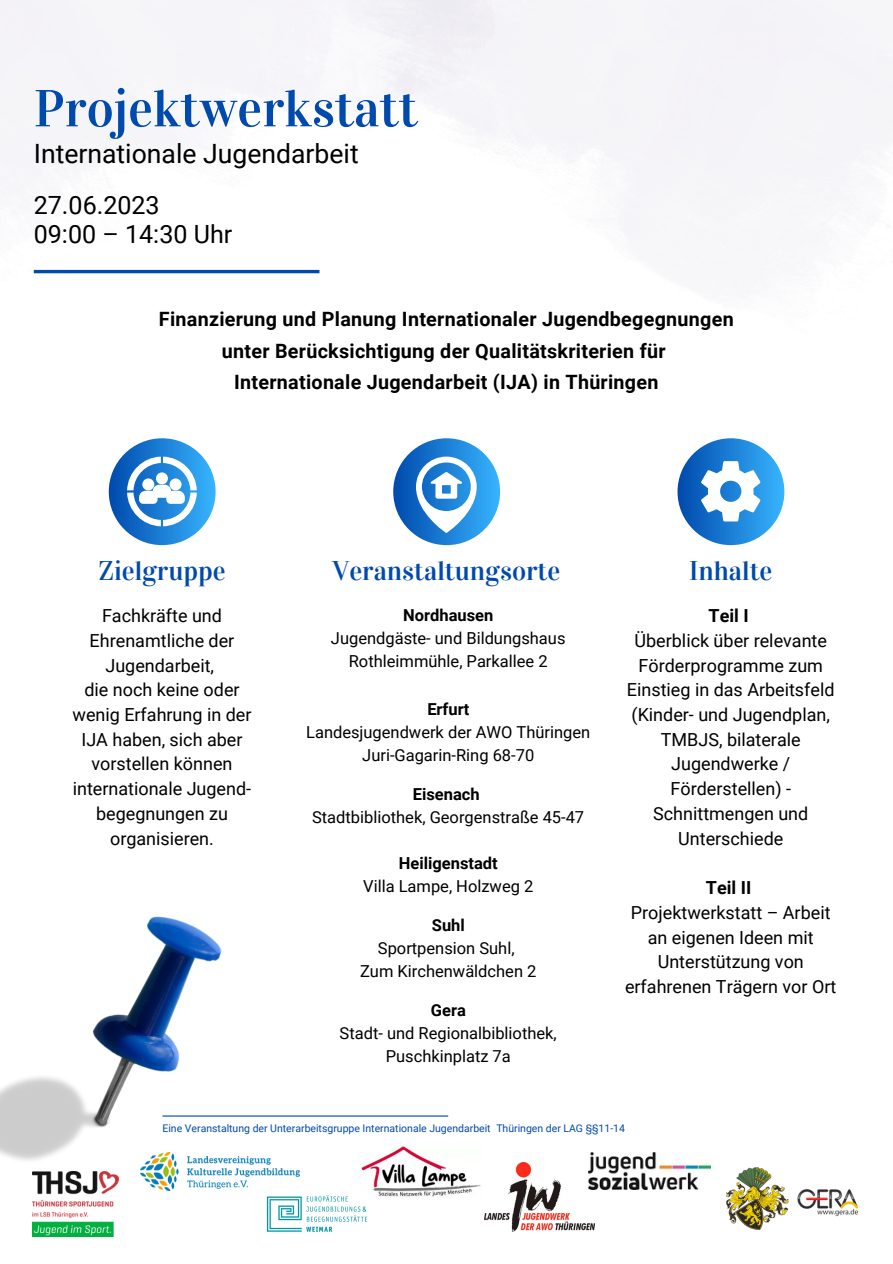
<style>
.page{position:relative;width:893px;height:1264px;background:#fff}
.page>*{position:absolute;margin:0;border:0;box-sizing:border-box;transform-origin:0 0}
.t1{font:52.05px "Vidaloka";color:#004aad}
.t2{font:27px "Vidaloka";color:#004aad}
.t3{font:26.55px "Roboto";color:#000}
.t4{font:25.05px/29.2px "Roboto";color:#000}
.t5{font:700 19.8px/31.5px "Roboto";letter-spacing:.015em;color:#000;text-align:center}
.t6{font:18px/24.8px "Roboto";color:#000;text-align:center}
.t7{font:700 18px "Roboto";color:#000}
.t8{font:16.5px/23px "Roboto";color:#000;text-align:center}
.t9{font:700 16.5px "Roboto";color:#000}
.t10{font:10.5px "Roboto";color:#004aad}
</style>
<div class="page">
<img style="left:164px;top:0;width:728px;height:493px">
<img style="left:484px;top:1162px;width:110px;height:69px">
<img style="left:588px;top:1152px;width:122px;height:37px">
<img style="left:266px;top:1170px;width:102px;height:62px">
<img style="left:141px;top:1156px;width:158px;height:34px">
<img style="left:726px;top:1167px;width:131px;height:62px">
<hr style="left:162px;top:1115px;width:286px;height:1px;background:#004aad">
<div style="left:109px;top:438px;width:106px;height:107px;background:linear-gradient(to right,#034cae,#37b3fd);border-radius:50%"></div>
<div style="left:393px;top:438px;width:107px;height:107px;background:linear-gradient(to right,#044dae,#38b4fd);border-radius:50%"></div>
<div style="left:677px;top:438px;width:107px;height:107px;background:linear-gradient(to right,#074eae,#35b3fd);border-radius:50%"></div>
<svg style="left:701px;top:461px;width:59px;height:60px"></svg>
<svg style="left:127px;top:456px;width:70px;height:70px"></svg>
<div style="left:142px;top:478px;width:12px;height:12px;background:#fff;border-radius:50%"></div>
<svg style="left:416px;top:456px;width:60px;height:77px"></svg>
<img style="left:0;top:916px;width:221px;height:248px">
<hr style="left:34px;top:270px;width:285px;height:3px;background:#004aad">
<img style="left:33px;top:1171px;width:85px;height:65px">
<img style="left:359px;top:1146px;width:122px;height:51px">
<h1 class="t1" style="left:34px;top:77px;width:385px">Projektwerkstatt</h1>
<h3 class="t3" style="left:34px;top:139px;width:326px">Internationale Jugendarbeit</h3>
<h3 class="t4" style="left:34px;top:191px;width:200px">27.06.2023<br>09:00 – 14:30 Uhr</h3>
<p class="t5" style="left:159px;top:304px;width:576px">Finanzierung und Planung Internationaler Jugendbegegnungen unter Berücksichtigung der Qualitätskriterien für<br>Internationale Jugendarbeit (IJA) in Thüringen</p>
<h2 class="t2" style="left:98px;top:554px;width:129px">Zielgruppe</h2>
<p class="t6" style="left:72px;top:603px;width:180px">Fachkräfte und<br>Ehrenamtliche der<br>Jugendarbeit,<br>die noch keine oder wenig Erfahrung in der<br>IJA haben, sich aber vorstellen können internationale Jugend&shy;begegnungen zu organisieren.</p>
<h2 class="t2" style="left:332px;top:554px;width:230px">Veranstaltungsorte</h2>
<p class="t9" style="left:403px;top:605px;width:92px">Nordhausen</p>
<p class="t8" style="left:331px;top:626px;width:236px">Jugendgäste- und Bildungshaus<br>Rothleimmühle, Parkallee 2</p>
<p class="t9" style="left:427px;top:699px;width:43px">Erfurt</p>
<p class="t8" style="left:306px;top:720px;width:285px">Landesjugendwerk der AWO Thüringen<br>Juri-Gagarin-Ring 68-70</p>
<p class="t9" style="left:413px;top:784px;width:68px">Eisenach</p>
<p class="t8" style="left:312px;top:805px;width:273px">Stadtbibliothek, Georgenstraße 45-47</p>
<p class="t9" style="left:399px;top:853px;width:100px">Heiligenstadt</p>
<p class="t8" style="left:363px;top:874px;width:171px">Villa Lampe, Holzweg 2</p>
<p class="t9" style="left:432px;top:915px;width:34px">Suhl</p>
<p class="t8" style="left:360px;top:936px;width:178px">Sportpension Suhl,<br>Zum Kirchenwäldchen 2</p>
<p class="t9" style="left:431px;top:1000px;width:36px">Gera</p>
<p class="t8" style="left:339px;top:1021px;width:219px">Stadt- und Regionalbibliothek,<br>Puschkinplatz 7a</p>
<h2 class="t2" style="left:689px;top:554px;width:85px">Inhalte</h2>
<p class="t7" style="left:708px;top:605px;width:42px">Teil I</p>
<p class="t6" style="left:627px;top:628px;width:209px">Überblick über relevante<br>Förderprogramme zum<br>Einstieg in das Arbeitsfeld (Kinder- und Jugendplan,<br>TMBJS, bilaterale<br>Jugendwerke /<br>Förderstellen) -<br>Schnittmengen und<br>Unterschiede</p>
<p class="t7" style="left:705px;top:877px;width:47px">Teil II</p>
<p class="t6" style="left:625px;top:900px;width:213px">Projektwerkstatt – Arbeit an eigenen Ideen mit<br>Unterstützung von erfahrenen Trägern vor Ort</p>
<p class="t10" style="left:162px;top:1122px;width:464px">Eine Veranstaltung der Unterarbeitsgruppe Internationale Jugendarbeit Thüringen der LAG §§11-14</p>
</div>
